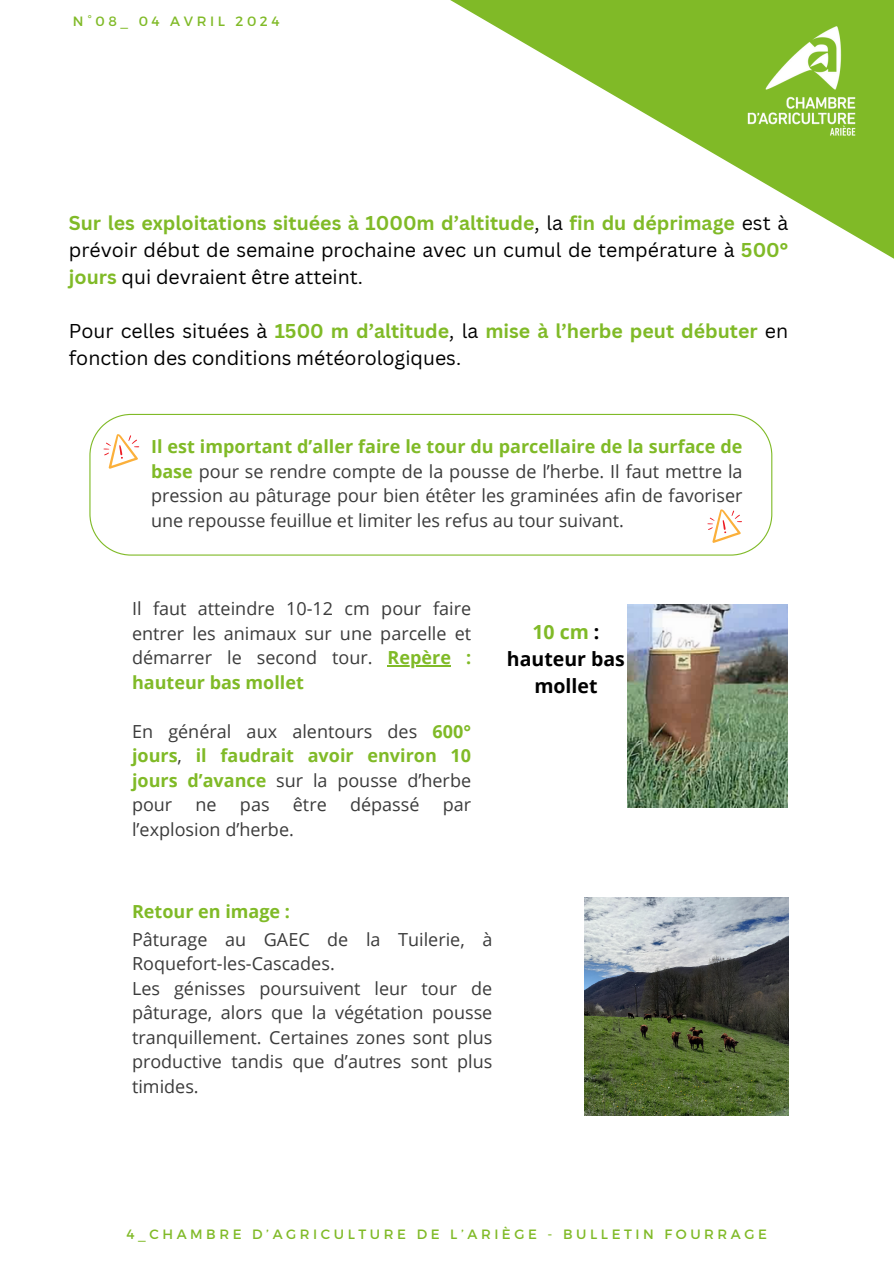
<style>
.page{position:relative;width:894px;height:1264px;background:#fff}
.page>*{position:absolute;margin:0;border:0;box-sizing:border-box;transform-origin:0 0}
.t1{font:19.5px/27px "Canva Sans";color:#000;text-align:justify}
.t2{font:700 19.5px/27px "Open Sans";color:#000;text-align:center}
.t3{font:18px/24.5px "Open Sans";color:#3b3b3b}
.t4{font:700 18px/24.5px "Open Sans";color:#80ba27}
.t5{font:13.5px "Montserrat";letter-spacing:.265em;color:#80ba27}
.s1{font-weight:700;color:#80ba27}
.s2{font-weight:400;color:#3b3b3b}
.s3{color:#80ba27}
</style>
<div class="page">
<svg style="left:450px;top:0;width:443px;height:258px"></svg>
<img style="left:735px;top:14px;width:132px;height:134px">
<svg style="left:89px;top:414px;width:683px;height:141px"></svg>
<svg style="left:103px;top:434px;width:36px;height:35px"></svg>
<svg style="left:707px;top:509px;width:34px;height:34px"></svg>
<img style="left:627px;top:604px;width:160px;height:203px">
<img style="left:584px;top:897px;width:204px;height:217px">
<hr style="left:387px;top:665px;width:64px;height:1px;background:#80ba27">
<h1 class="t5" style="left:73px;top:13px;width:208px">N°08_ 04 AVRIL 2024</h1>
<p class="t1" style="left:69px;top:209px;width:720px"><span class="s1">Sur les exploitations situées à 1000m d’altitude</span>, la <span class="s1">fin du déprimage</span> est à prévoir début de semaine prochaine avec un cumul de température à <span class="s1">500° jours</span> qui devraient être atteint.</p>
<h2 class="t1" style="left:69px;top:317px;width:720px">Pour celles situées à <span class="s1">1500 m d’altitude</span>, la <span class="s1">mise à l’herbe peut débuter</span> en fonction des conditions météorologiques.</h2>
<h2 class="t3" style="left:151px;top:433px;width:593px;text-align:justify"><span class="s1">Il est important d’aller faire le tour du parcellaire de la surface de base</span> pour se rendre compte de la pousse de l’herbe. Il faut mettre la pression au pâturage pour bien étêter les graminées afin de favoriser une repousse feuillue et limiter les refus au tour suivant.</h2>
<p class="t3" style="left:132px;top:596px;width:340px;text-align:justify">Il faut atteindre 10-12 cm pour faire entrer les animaux sur une parcelle et démarrer le second tour.</p>
<h2 class="t4" style="left:387px;top:645px;width:85px">Repère :</h2>
<h2 class="t4" style="left:132px;top:669px;width:173px">hauteur bas mollet</h2>
<h2 class="t4" style="left:132px;top:718px;width:340px"><span class="s2">En général aux alentours des</span> 600° jours<span class="s2">,</span> il faudrait avoir environ 10</h2>
<p class="t3" style="left:132px;top:767px;width:340px"><span class="s1">jours d’avance</span> sur la pousse d’herbe pour</p>
<p class="t3" style="left:195px;top:792px;width:23px">ne</p>
<p class="t3" style="left:240px;top:792px;width:31px">pas</p>
<p class="t3" style="left:293px;top:792px;width:35px">être</p>
<p class="t3" style="left:350px;top:792px;width:71px">dépassé</p>
<p class="t3" style="left:442px;top:792px;width:30px">par</p>
<p class="t3" style="left:132px;top:816px;width:163px">l’explosion d’herbe.</p>
<h2 class="t2" style="left:507px;top:618px;width:119px"><span class="s3">10 cm</span> : hauteur bas mollet</h2>
<p class="t3" style="left:132px;top:896px;width:362px;line-height:27.9px"><span class="s1">Retour en image :<br></span>Pâturage au GAEC de la Tuilerie, à</p>
<p class="t3" style="left:132px;top:950px;width:362px">Roquefort-les-Cascades.<br>Les génisses poursuivent leur tour de pâturage, alors que la végétation pousse tranquillement. Certaines zones sont plus productive tandis que d’autres sont plus timides.</p>
<h2 class="t5" style="left:126px;top:1224px;width:641px">4_CHAMBRE D’AGRICULTURE DE L’ARIÈGE - BULLETIN FOURRAGE</h2>
</div>
